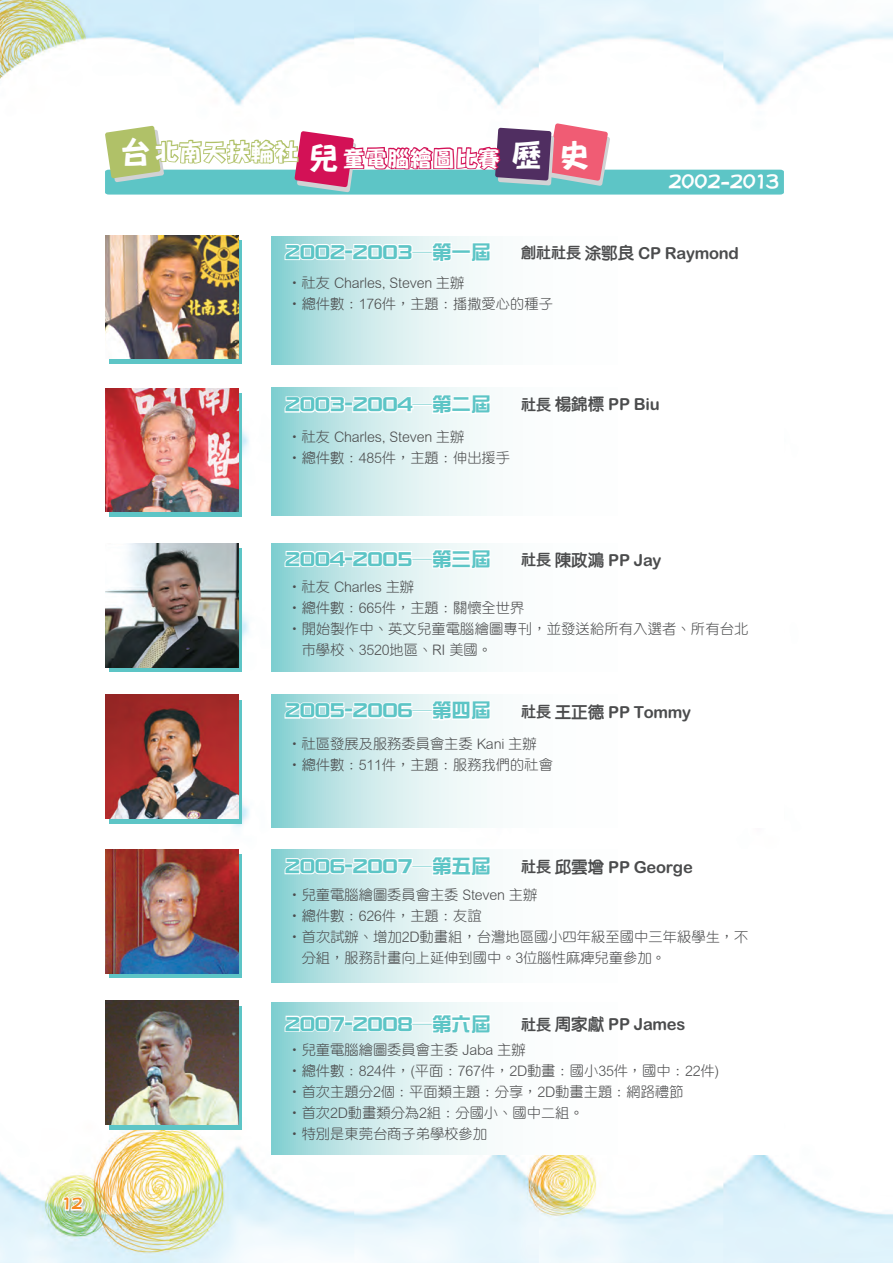
<style>
.page{position:relative;width:893px;height:1263px;background:#fff}
.page>*{position:absolute;margin:0;border:0;box-sizing:border-box;transform-origin:0 0}
.t1{font:31.5px "Chiau Hei Extra Big 5";color:#fff}
.t2{font:24px "Chiau Hei Extra Big 5";color:#fff}
.t3{font:22.5px "Chiau Hei Extra Big 5";color:#fff}
.t4{font:19.5px "DF Zong Yi Bd HKP BF";color:#5dc5c6}
.t5{font:18px "Chiau Hei Extra Big 5";color:#fff}
._1-10屆-2-學校姓名{font:16.5px "DF Li Yuan Bd HK BF";color:#4b4c4d}
.t6{font:15px "Chiau Hei Extra Big 5";color:#f6891f}
._1-10屆-2-學校姓名-2{font:14.25px/21px "DF Yuan Lt HKP BF";color:#4b4c4d}
.s1{font-size:31.5px}
.s2{font-size:15px}
</style>
<div class="page">
<img style="left:0;top:0;width:892px;height:1263px">
<div style="left:63px;top:1196px;width:24px;height:18px;background:#8a8f9d;opacity:.45"></div>
<svg style="left:62px;top:1195px;width:22px;height:17px"></svg>
<svg style="left:272px;top:236px;width:511px;height:128px"></svg>
<svg style="left:272px;top:388px;width:511px;height:128px"></svg>
<svg style="left:272px;top:543px;width:511px;height:128px"></svg>
<svg style="left:272px;top:695px;width:511px;height:132px"></svg>
<svg style="left:272px;top:849px;width:511px;height:133px"></svg>
<svg style="left:272px;top:1002px;width:511px;height:152px"></svg>
<div style="left:109px;top:240px;width:133px;height:124px;background:#5dc5c6"></div>
<div style="left:109px;top:393px;width:133px;height:124px;background:#5dc5c6"></div>
<div style="left:109px;top:548px;width:133px;height:124px;background:linear-gradient(to right,#5dc5c6,#5dc5c6)"></div>
<svg style="left:109px;top:700px;width:133px;height:123px"></svg>
<div style="left:109px;top:854px;width:133px;height:124px;background:linear-gradient(to right,#5dc5c6,#5dc5c6)"></div>
<div style="left:109px;top:1005px;width:133px;height:124px;background:linear-gradient(to right,#5dc5c6,#5dc5c6)"></div>
<svg style="left:283px;top:242px;width:130px;height:19px"></svg>
<svg style="left:431px;top:241px;width:21px;height:22px"></svg>
<svg style="left:470px;top:241px;width:21px;height:22px"></svg>
<svg style="left:283px;top:856px;width:131px;height:20px"></svg>
<svg style="left:431px;top:855px;width:60px;height:22px"></svg>
<svg style="left:283px;top:395px;width:131px;height:19px"></svg>
<svg style="left:431px;top:394px;width:21px;height:21px"></svg>
<svg style="left:470px;top:394px;width:21px;height:21px"></svg>
<svg style="left:283px;top:1014px;width:131px;height:19px"></svg>
<svg style="left:431px;top:1013px;width:60px;height:21px"></svg>
<svg style="left:283px;top:549px;width:131px;height:19px"></svg>
<div style="left:411px;top:557px;width:22px;height:3px;border:2px solid #fff"></div>
<svg style="left:431px;top:548px;width:21px;height:22px"></svg>
<svg style="left:470px;top:548px;width:21px;height:22px"></svg>
<svg style="left:283px;top:701px;width:131px;height:19px"></svg>
<svg style="left:431px;top:700px;width:60px;height:21px"></svg>
<img style="left:105px;top:235px;width:133px;height:124px">
<img style="left:105px;top:388px;width:133px;height:124px">
<img style="left:105px;top:543px;width:133px;height:124px">
<img style="left:105px;top:695px;width:133px;height:123px">
<img style="left:105px;top:849px;width:133px;height:124px">
<img style="left:105px;top:1001px;width:133px;height:123px">
<svg style="left:105px;top:123px;width:678px;height:72px"></svg>
<p class="t6" style="left:62px;top:1195px;width:21px">12</p>
<p class="t2" style="left:120px;top:140px;width:180px"><span class="s1">台</span>北南天扶輪社</p>
<p class="t3" style="left:308px;top:147px;width:194px"><span class="s1">兒</span>童電腦繪圖比賽</p>
<p class="t1" style="left:511px;top:139px;width:81px">歷 史</p>
<p class="t5" style="left:668px;top:171px;width:112px">2002-2013</p>
<p class="t4" style="left:285px;top:242px;width:207px">2002-2003─第一屆</p>
<p class="_1-10屆-2-學校姓名" style="left:521px;top:244px;width:219px"><span class="s2">創社社長</span> 涂鄂良 CP Raymond</p>
<p class="_1-10屆-2-學校姓名-2" style="left:287px;top:273px;width:178px">‧社友 Charles, Steven 主辦</p>
<p class="_1-10屆-2-學校姓名-2" style="left:287px;top:294px;width:267px">‧總件數：176件，主題：播撒愛心的種子</p>
<p class="t4" style="left:285px;top:395px;width:207px">2003-2004─第二屆</p>
<p class="_1-10屆-2-學校姓名-2" style="left:287px;top:427px;width:178px">‧社友 Charles, Steven 主辦</p>
<p class="_1-10屆-2-學校姓名-2" style="left:287px;top:448px;width:224px">‧總件數：485件，主題：伸出援手</p>
<p class="_1-10屆-2-學校姓名" style="left:521px;top:396px;width:140px"><span class="s2">社長</span> 楊錦標 PP Biu</p>
<p class="t4" style="left:285px;top:549px;width:207px">2004-2005─第三屆</p>
<p class="_1-10屆-2-學校姓名" style="left:521px;top:551px;width:142px"><span class="s2">社長</span> 陳政鴻 PP Jay</p>
<p class="_1-10屆-2-學校姓名-2" style="left:287px;top:577px;width:128px">‧社友 Charles 主辦</p>
<p class="_1-10屆-2-學校姓名-2" style="left:287px;top:598px;width:238px">‧總件數：665件，主題：關懷全世界</p>
<p class="_1-10屆-2-學校姓名-2" style="left:302px;top:619px;width:448px;text-indent:-14px">‧開始製作中、英文兒童電腦繪圖專刊，並發送給所有入選者、所有台北市學校、3520地區、RI 美國。</p>
<p class="t4" style="left:285px;top:701px;width:207px">2005-2006─第四屆</p>
<p class="_1-10屆-2-學校姓名" style="left:521px;top:703px;width:171px"><span class="s2">社長</span> 王正德 PP Tommy</p>
<p class="_1-10屆-2-學校姓名-2" style="left:287px;top:734px;width:251px">‧社區發展及服務委員會主委 Kani 主辦</p>
<p class="_1-10屆-2-學校姓名-2" style="left:287px;top:755px;width:267px">‧總件數：511件，主題：服務我們的社會</p>
<p class="t4" style="left:285px;top:856px;width:207px">2006-2007─第五屆</p>
<p class="_1-10屆-2-學校姓名" style="left:521px;top:858px;width:173px"><span class="s2">社長</span> 邱雲增 PP George</p>
<p class="_1-10屆-2-學校姓名-2" style="left:287px;top:885px;width:251px">‧兒童電腦繪圖委員會主委 Steven 主辦</p>
<p class="_1-10屆-2-學校姓名-2" style="left:287px;top:906px;width:196px">‧總件數：626件，主題：友誼</p>
<p class="_1-10屆-2-學校姓名-2" style="left:302px;top:927px;width:448px;text-indent:-14px">‧首次試辦、增加2D動畫組，台灣地區國小四年級至國中三年級學生，不分組，服務計畫向上延伸到國中。3位腦性麻痺兒童參加。</p>
<p class="t4" style="left:285px;top:1014px;width:207px">2007-2008─第六屆</p>
<p class="_1-10屆-2-學校姓名" style="left:521px;top:1016px;width:166px"><span class="s2">社長</span> 周家獻 PP James</p>
<p class="_1-10屆-2-學校姓名-2" style="left:287px;top:1039px;width:240px">‧兒童電腦繪圖委員會主委 Jaba 主辦</p>
<p class="_1-10屆-2-學校姓名-2" style="left:287px;top:1060px;width:433px">‧總件數：824件，(平面：767件，2D動畫：國小35件，國中：22件)</p>
<p class="_1-10屆-2-學校姓名-2" style="left:287px;top:1081px;width:397px">‧首次主題分2個：平面類主題：分享，2D動畫主題：網路禮節</p>
<p class="_1-10屆-2-學校姓名-2" style="left:287px;top:1102px;width:298px">‧首次2D動畫類分為2組：分國小、國中二組。</p>
<p class="_1-10屆-2-學校姓名-2" style="left:287px;top:1123px;width:201px">‧特別是東莞台商子弟學校參加</p>
</div>
